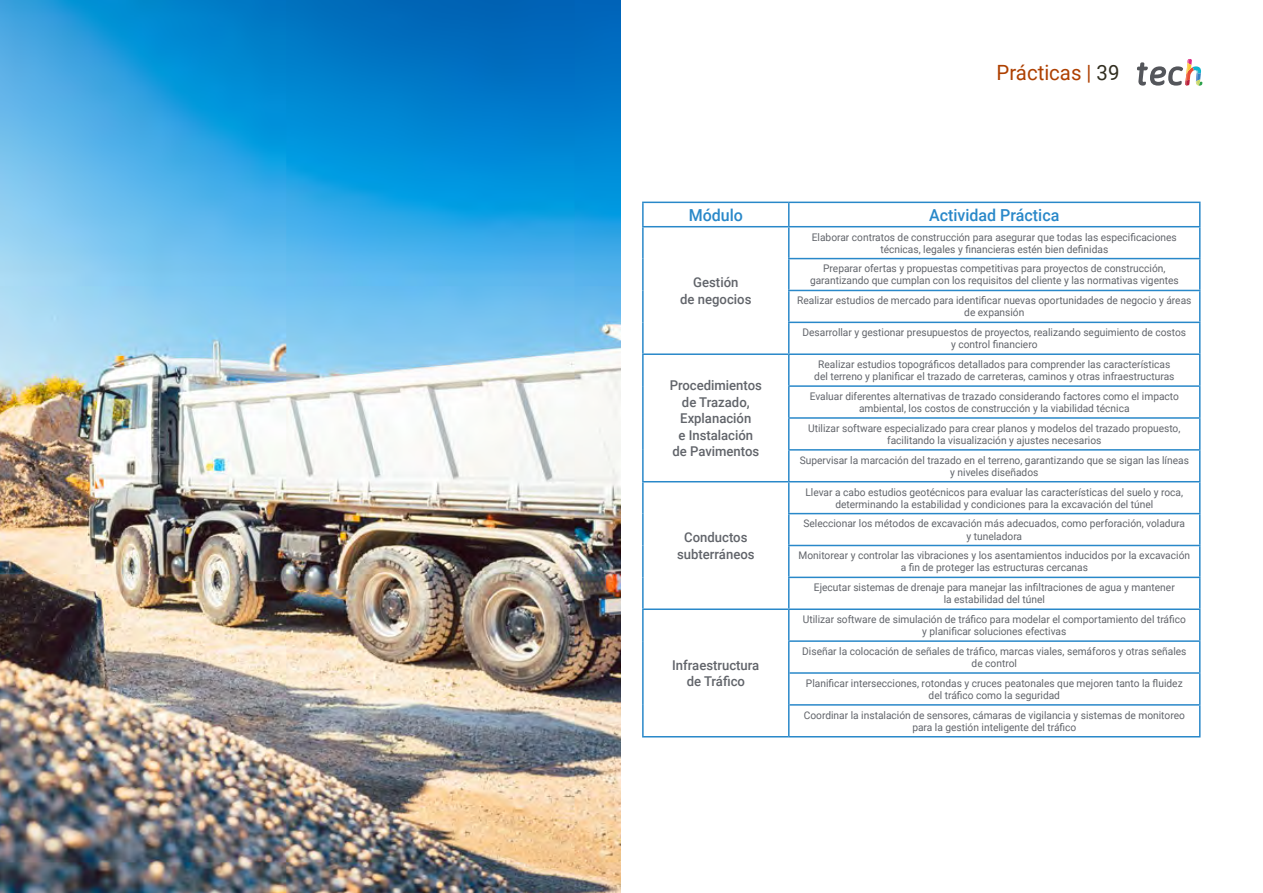
<style>
.page{position:relative;width:1263px;height:893px;background:#fff}
.page>*{position:absolute;margin:0;border:0;box-sizing:border-box;transform-origin:0 0}
.t1{font:21px "Roboto";color:#ae4000}
.t2{font:500 16.5px "Roboto";color:#2988c9}
.t3{font:500 13.5px/16.5px "Roboto";color:#61646a;text-align:center}
.t4{font:10.5px/12px "Roboto";color:#61646a;text-align:center}
.s1{color:#312e20}
</style>
<div class="page">
<hr style="left:788px;top:610px;width:1px;height:30px;background:#2988c9">
<hr style="left:788px;top:642px;width:1px;height:31px;background:#2988c9">
<hr style="left:788px;top:673px;width:1px;height:32px;background:#2988c9">
<hr style="left:788px;top:705px;width:1px;height:31px;background:#2988c9">
<hr style="left:1199px;top:259px;width:1px;height:31px;background:#2988c9">
<hr style="left:788px;top:290px;width:412px;height:1px;background:#2988c9">
<hr style="left:1199px;top:291px;width:1px;height:31px;background:#2988c9">
<hr style="left:788px;top:322px;width:412px;height:1px;background:#2988c9">
<hr style="left:1199px;top:323px;width:1px;height:30px;background:#2988c9">
<hr style="left:642px;top:610px;width:2px;height:31px;background:#2988c9">
<hr style="left:642px;top:641px;width:2px;height:32px;background:#2988c9">
<hr style="left:642px;top:673px;width:2px;height:32px;background:#2988c9">
<hr style="left:642px;top:705px;width:2px;height:31px;background:#2988c9">
<hr style="left:1199px;top:610px;width:1px;height:30px;background:#2988c9">
<hr style="left:788px;top:640px;width:412px;height:2px;background:#2988c9">
<hr style="left:1199px;top:642px;width:1px;height:30px;background:#2988c9">
<hr style="left:789px;top:672px;width:411px;height:2px;background:#2988c9">
<hr style="left:1199px;top:674px;width:1px;height:30px;background:#2988c9">
<hr style="left:789px;top:704px;width:411px;height:2px;background:#2988c9">
<hr style="left:1199px;top:706px;width:1px;height:30px;background:#2988c9">
<hr style="left:642px;top:736px;width:147px;height:1px;background:#2988c9">
<hr style="left:789px;top:736px;width:411px;height:1px;background:#2988c9">
<hr style="left:642px;top:355px;width:2px;height:31px;background:#2988c9">
<hr style="left:642px;top:386px;width:2px;height:32px;background:#2988c9">
<hr style="left:642px;top:418px;width:2px;height:32px;background:#2988c9">
<hr style="left:642px;top:450px;width:2px;height:31px;background:#2988c9">
<hr style="left:789px;top:353px;width:411px;height:2px;background:#2988c9">
<hr style="left:788px;top:355px;width:1px;height:30px;background:#2988c9">
<hr style="left:1199px;top:355px;width:1px;height:30px;background:#2988c9">
<hr style="left:788px;top:385px;width:412px;height:2px;background:#2988c9">
<hr style="left:788px;top:387px;width:1px;height:30px;background:#2988c9">
<hr style="left:1199px;top:387px;width:1px;height:30px;background:#2988c9">
<hr style="left:788px;top:417px;width:412px;height:2px;background:#2988c9">
<hr style="left:788px;top:419px;width:1px;height:30px;background:#2988c9">
<hr style="left:1199px;top:419px;width:1px;height:30px;background:#2988c9">
<hr style="left:788px;top:449px;width:412px;height:2px;background:#2988c9">
<hr style="left:788px;top:451px;width:1px;height:30px;background:#2988c9">
<hr style="left:1199px;top:451px;width:1px;height:30px;background:#2988c9">
<hr style="left:642px;top:481px;width:147px;height:1px;background:#2988c9">
<hr style="left:642px;top:482px;width:2px;height:32px;background:#2988c9">
<hr style="left:642px;top:514px;width:2px;height:31px;background:#2988c9">
<hr style="left:642px;top:545px;width:2px;height:32px;background:#2988c9">
<hr style="left:642px;top:577px;width:2px;height:31px;background:#2988c9">
<hr style="left:642px;top:608px;width:147px;height:2px;background:#2988c9">
<hr style="left:789px;top:481px;width:411px;height:1px;background:#2988c9">
<hr style="left:788px;top:482px;width:1px;height:31px;background:#2988c9">
<hr style="left:1199px;top:482px;width:1px;height:31px;background:#2988c9">
<hr style="left:788px;top:513px;width:412px;height:1px;background:#2988c9">
<hr style="left:788px;top:514px;width:1px;height:31px;background:#2988c9">
<hr style="left:1199px;top:514px;width:1px;height:31px;background:#2988c9">
<hr style="left:788px;top:545px;width:412px;height:1px;background:#2988c9">
<hr style="left:788px;top:546px;width:1px;height:31px;background:#2988c9">
<hr style="left:1199px;top:546px;width:1px;height:31px;background:#2988c9">
<hr style="left:788px;top:577px;width:412px;height:1px;background:#2988c9">
<hr style="left:788px;top:578px;width:1px;height:30px;background:#2988c9">
<hr style="left:1199px;top:578px;width:1px;height:30px;background:#2988c9">
<hr style="left:789px;top:608px;width:411px;height:2px;background:#2988c9">
<hr style="left:642px;top:202px;width:147px;height:1px;background:#2988c9">
<hr style="left:642px;top:203px;width:2px;height:23px;background:#2988c9">
<hr style="left:789px;top:202px;width:411px;height:1px;background:#2988c9">
<svg style="left:788px;top:203px;width:1px;height:23px"></svg>
<svg style="left:1199px;top:203px;width:1px;height:23px"></svg>
<hr style="left:642px;top:226px;width:147px;height:1px;background:#2988c9">
<hr style="left:642px;top:227px;width:2px;height:32px;background:#2988c9">
<hr style="left:642px;top:259px;width:2px;height:31px;background:#2988c9">
<hr style="left:788px;top:259px;width:1px;height:31px;background:#2988c9">
<hr style="left:642px;top:290px;width:2px;height:32px;background:#2988c9">
<hr style="left:788px;top:291px;width:1px;height:31px;background:#2988c9">
<hr style="left:642px;top:322px;width:2px;height:31px;background:#2988c9">
<hr style="left:788px;top:323px;width:1px;height:30px;background:#2988c9">
<hr style="left:642px;top:353px;width:147px;height:2px;background:#2988c9">
<hr style="left:789px;top:226px;width:411px;height:1px;background:#2988c9">
<hr style="left:788px;top:227px;width:1px;height:31px;background:#2988c9">
<hr style="left:1199px;top:227px;width:1px;height:31px;background:#2988c9">
<hr style="left:788px;top:258px;width:412px;height:1px;background:#2988c9">
<img style="left:0;top:0;width:621px;height:893px">
<svg style="left:1137px;top:59px;width:65px;height:27px"></svg>
<h1 class="t1" style="left:996px;top:57px;width:124px">Prácticas | <span class="s1">39</span></h1>
<h2 class="t2" style="left:689px;top:203px;width:56px">Módulo</h2>
<h2 class="t2" style="left:929px;top:203px;width:132px">Actividad Práctica</h2>
<p class="t3" style="left:680px;top:274px;width:73px">Gestión<br>de negocios</p>
<p class="t3" style="left:670px;top:376px;width:94px">Procedimientos de Trazado,<br>Explanación<br>e Instalación de Pavimentos</p>
<p class="t3" style="left:677px;top:529px;width:79px">Conductos subterráneos</p>
<p class="t3" style="left:672px;top:656px;width:89px">Infraestructura de Tráfico</p>
<p class="t4" style="left:812px;top:230px;width:366px">Elaborar contratos de construcción para asegurar que todas las especificaciones técnicas, legales y financieras estén bien definidas</p>
<p class="t4" style="left:810px;top:262px;width:370px">Preparar ofertas y propuestas competitivas para proyectos de construcción, garantizando que cumplan con los requisitos del cliente y las normativas vigentes</p>
<p class="t4" style="left:797px;top:294px;width:396px">Realizar estudios de mercado para identificar nuevas oportunidades de negocio y áreas de expansión</p>
<p class="t4" style="left:802px;top:326px;width:385px">Desarrollar y gestionar presupuestos de proyectos, realizando seguimiento de costos y control financiero</p>
<p class="t4" style="left:814px;top:358px;width:362px">Realizar estudios topográficos detallados para comprender las características del terreno y planificar el trazado de carreteras, caminos y otras infraestructuras</p>
<p class="t4" style="left:810px;top:390px;width:371px">Evaluar diferentes alternativas de trazado considerando factores como el impacto ambiental, los costos de construcción y la viabilidad técnica</p>
<p class="t4" style="left:808px;top:422px;width:374px">Utilizar software especializado para crear planos y modelos del trazado propuesto, facilitando la visualización y ajustes necesarios</p>
<p class="t4" style="left:800px;top:454px;width:391px">Supervisar la marcación del trazado en el terreno, garantizando que se sigan las líneas y niveles diseñados</p>
<p class="t4" style="left:805px;top:485px;width:379px">Llevar a cabo estudios geotécnicos para evaluar las características del suelo y roca, determinando la estabilidad y condiciones para la excavación del túnel</p>
<p class="t4" style="left:803px;top:517px;width:383px">Seleccionar los métodos de excavación más adecuados, como perforación, voladura y tuneladora</p>
<p class="t4" style="left:798px;top:549px;width:393px">Monitorear y controlar las vibraciones y los asentamientos inducidos por la excavación a fin de proteger las estructuras cercanas</p>
<p class="t4" style="left:814px;top:581px;width:362px">Ejecutar sistemas de drenaje para manejar las infiltraciones de agua y mantener la estabilidad del túnel</p>
<p class="t4" style="left:803px;top:613px;width:385px">Utilizar software de simulación de tráfico para modelar el comportamiento del tráfico y planificar soluciones efectivas</p>
<p class="t4" style="left:802px;top:645px;width:386px">Diseñar la colocación de señales de tráfico, marcas viales, semáforos y otras señales de control</p>
<p class="t4" style="left:806px;top:677px;width:378px">Planificar intersecciones, rotondas y cruces peatonales que mejoren tanto la fluidez del tráfico como la seguridad</p>
<p class="t4" style="left:804px;top:709px;width:383px">Coordinar la instalación de sensores, cámaras de vigilancia y sistemas de monitoreo para la gestión inteligente del tráfico</p>
</div>
